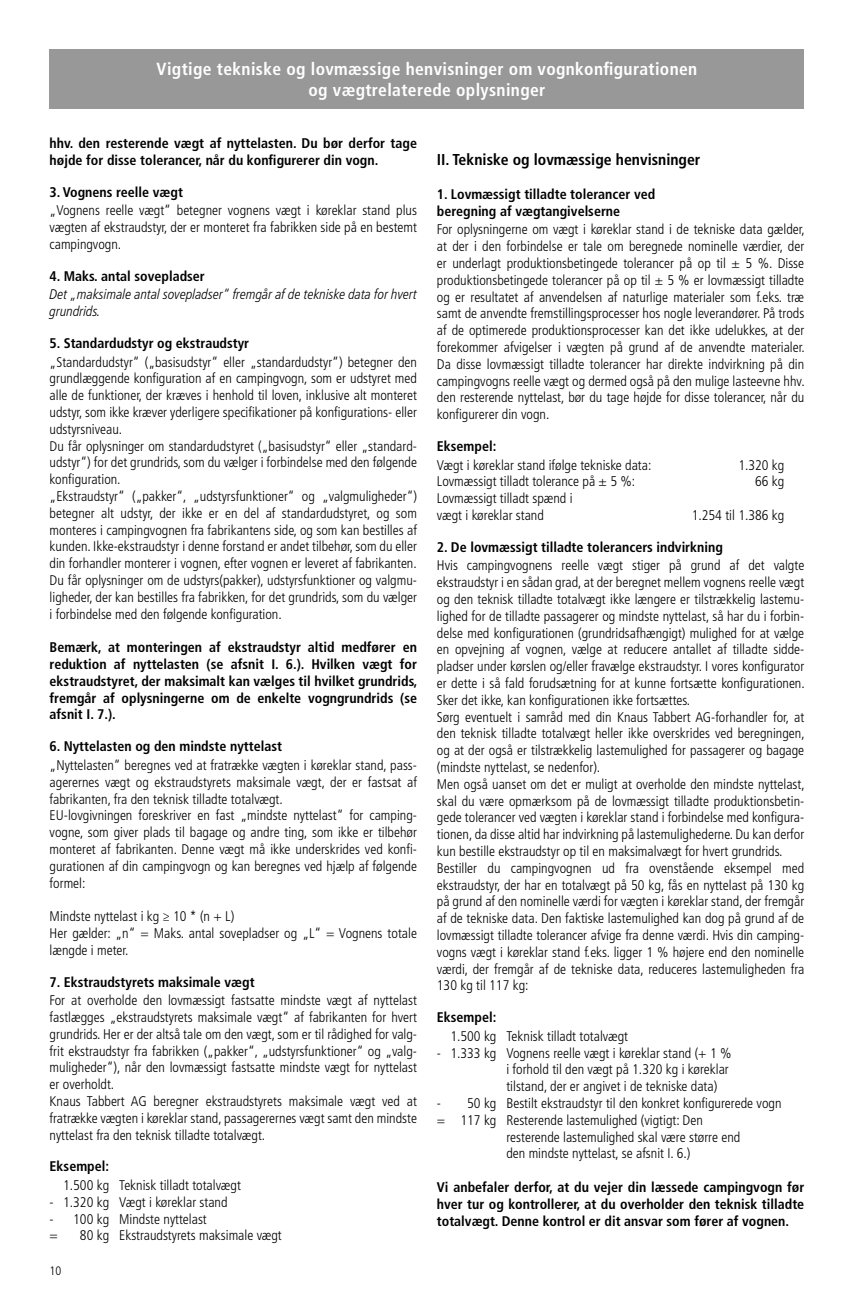
<style>
.page{position:relative;width:844px;height:1290px;background:#fff}
.page>*{position:absolute;margin:0;border:0;box-sizing:border-box;transform-origin:0 0}
.t1{font:700 condensed 17.5px/21px "Frutiger LT Std";letter-spacing:.02em;color:#fff;text-align:center}
.t2{font:700 condensed 15.75px "Frutiger LT Std";color:#000}
.t3{font:300 condensed 14px/16.8px "Frutiger LT Std";color:#000}
.t4{font:700 condensed 14px/16.8px "Frutiger LT Std";color:#000}
.t5{font:italic 300 condensed 14px/16.8px "Frutiger LT Pro";color:#000}
.t6{font:300 condensed 12.25px "Frutiger LT Std";color:#000}
</style>
<div class="page">
<div style="left:50px;top:50px;width:754px;height:59px;background:#999898"></div>
<hr style="left:843px;top:0;width:1px;height:1290px;background:#ededed">
<hr style="left:843px;top:0;width:1px;height:57px;background:#000">
<hr style="left:843px;top:1048px;width:1px;height:242px;background:#000">
<hr style="left:843px;top:657px;width:1px;height:75px;background:#000">
<p class="t1" style="left:156px;top:59px;width:542px">Vigtige tekniske og lovmæssige henvisninger om vognkonfigurationen og vægtrelaterede oplysninger</p>
<p class="t4" style="left:50px;top:135px;width:369px">hhv. den resterende vægt af nyttelasten. Du bør derfor tage højde for disse tolerancer, når du konfigurerer din vogn.</p>
<p class="t4" style="left:50px;top:184px;width:135px">3. Vognens reelle vægt</p>
<p class="t3" style="left:50px;top:202px;width:369px;text-align:justify">„Vognens reelle vægt“ betegner vognens vægt i køreklar stand plus vægten af ekstraudstyr, der er monteret fra fabrikken side på en bestemt campingvogn.</p>
<p class="t4" style="left:50px;top:268px;width:157px">4. Maks. antal sovepladser</p>
<p class="t5" style="left:50px;top:286px;width:369px">Det „maksimale antal sovepladser“ fremgår af de tekniske data for hvert grundrids.</p>
<p class="t4" style="left:50px;top:335px;width:201px">5. Standardudstyr og ekstraudstyr</p>
<p class="t3" style="left:50px;top:354px;width:369px">„Standardudstyr“ („basisudstyr“ eller „standardudstyr“) betegner den grundlæggende konfiguration af en campingvogn, som er udstyret med alle de funktioner, der kræves i henhold til loven, inklusive alt monteret udstyr, som ikke kræver yderligere specifikationer på konfigurations- eller udstyrsniveau.<br>Du får oplysninger om standardudstyret („basisudstyr“ eller „standard&shy;udstyr“) for det grundrids, som du vælger i forbindelse med den følgende konfiguration.<br>„Ekstraudstyr“ („pakker“, „udstyrsfunktioner“ og „valgmuligheder“) betegner alt udstyr, der ikke er en del af standardudstyret, og som monteres i campingvognen fra fabrikantens side, og som kan bestilles af kunden. Ikke-ekstraudstyr i denne forstand er andet tilbehør, som du eller din forhandler monterer i vognen, efter vognen er leveret af fabrikanten.<br>Du får oplysninger om de udstyrs(pakker), udstyrsfunktioner og valgmu&shy;ligheder, der kan bestilles fra fabrikken, for det grundrids, som du vælger i forbindelse med den følgende konfiguration.</p>
<p class="t4" style="left:50px;top:639px;width:369px;text-align:justify">Bemærk, at monteringen af ekstraudstyr altid medfører en reduktion af nyttelasten (se afsnit I. 6.). Hvilken vægt for ekstraudstyret, der maksimalt kan vælges til hvilket grundrids, fremgår af oplysningerne om de enkelte vogngrundrids (se afsnit I. 7.).</p>
<p class="t4" style="left:50px;top:738px;width:234px">6. Nyttelasten og den mindste nyttelast</p>
<p class="t3" style="left:50px;top:757px;width:369px">„Nyttelasten“ beregnes ved at fratrække vægten i køreklar stand, pass&shy;agerernes vægt og ekstraudstyrets maksimale vægt, der er fastsat af fabrikanten, fra den teknisk tilladte totalvægt.<br>EU-lovgivningen foreskriver en fast „mindste nyttelast“ for camping&shy;vogne, som giver plads til bagage og andre ting, som ikke er tilbehør monteret af fabrikanten. Denne vægt må ikke underskrides ved konfi&shy;gurationen af din campingvogn og kan beregnes ved hjælp af følgende formel:</p>
<p class="t3" style="left:50px;top:908px;width:369px">Mindste nyttelast i kg ≥ 10 * (n + L)<br>Her gælder: „n“ = Maks. antal sovepladser og „L“ = Vognens totale længde i meter.</p>
<p class="t4" style="left:50px;top:973px;width:206px">7. Ekstraudstyrets maksimale vægt</p>
<p class="t3" style="left:50px;top:992px;width:369px">For at overholde den lovmæssigt fastsatte mindste vægt af nyttelast fastlægges „ekstraudstyrets maksimale vægt“ af fabrikanten for hvert grundrids. Her er der altså tale om den vægt, som er til rådighed for valg&shy;frit ekstraudstyr fra fabrikken („pakker“, „udstyrsfunktioner“ og „valg&shy;muligheder“), når den lovmæssigt fastsatte mindste vægt for nyttelast er overholdt.<br>Knaus Tabbert AG beregner ekstraudstyrets maksimale vægt ved at fratrække vægten i køreklar stand, passagerernes vægt samt den mindste nyttelast fra den teknisk tilladte totalvægt.</p>
<p class="t4" style="left:50px;top:1158px;width:61px">Eksempel:</p>
<p class="t3" style="left:63px;top:1177px;width:179px">1.500 kg Teknisk tilladt totalvægt</p>
<p class="t3" style="left:50px;top:1194px;width:179px">- 1.320 kg Vægt i køreklar stand</p>
<p class="t3" style="left:50px;top:1210px;width:159px">- 100 kg Mindste nyttelast =</p>
<p class="t3" style="left:80px;top:1227px;width:203px">80 kg Ekstraudstyrets maksimale vægt</p>
<p class="t6" style="left:50px;top:1264px;width:13px">10</p>
<p class="t2" style="left:437px;top:151px;width:265px">II. Tekniske og lovmæssige henvisninger</p>
<p class="t4" style="left:437px;top:186px;width:220px">1. Lovmæssigt tilladte tolerancer ved beregning af vægtangivelserne</p>
<p class="t3" style="left:437px;top:221px;width:369px;text-align:justify">For oplysningerne om vægt i køreklar stand i de tekniske data gælder, at der i den forbindelse er tale om beregnede nominelle værdier, der er underlagt produktionsbetingede tolerancer på op til ± 5 %. Disse produktionsbetingede tolerancer på op til ± 5 % er lovmæssigt tilladte og er resultatet af anvendelsen af naturlige materialer som f.eks. træ samt de anvendte fremstillingsprocesser hos nogle leverandører. På trods af de optimerede produktionsprocesser kan det ikke udelukkes, at der forekommer afvigelser i vægten på grund af de anvendte materialer.<br>Da disse lovmæssigt tilladte tolerancer har direkte indvirkning på din campingvogns reelle vægt og dermed også på den mulige lasteevne hhv. den resterende nyttelast, bør du tage højde for disse tolerancer, når du konfigurerer din vogn.</p>
<p class="t4" style="left:437px;top:438px;width:61px">Eksempel:</p>
<p class="t3" style="left:437px;top:456px;width:216px">Vægt i køreklar stand ifølge tekniske data:</p>
<p class="t3" style="left:738px;top:456px;width:48px">1.320 kg</p>
<p class="t3" style="left:437px;top:473px;width:200px">Lovmæssigt tilladt tolerance på ± 5 %:</p>
<p class="t3" style="left:755px;top:473px;width:31px">66 kg</p>
<p class="t3" style="left:437px;top:490px;width:137px">Lovmæssigt tilladt spænd i vægt i køreklar stand</p>
<p class="t3" style="left:691px;top:507px;width:94px">1.254 til 1.386 kg</p>
<p class="t4" style="left:437px;top:538px;width:287px">2. De lovmæssigt tilladte tolerancers indvirkning</p>
<p class="t3" style="left:437px;top:557px;width:369px">Hvis campingvognens reelle vægt stiger på grund af det valgte ekstraudstyr i en sådan grad, at der beregnet mellem vognens reelle vægt og den teknisk tilladte totalvægt ikke længere er tilstrækkelig lastemu&shy;lighed for de tilladte passagerer og mindste nyttelast, så har du i forbin&shy;delse med konfigurationen (grundridsafhængigt) mulighed for at vælge en opvejning af vognen, vælge at reducere antallet af tilladte sidde&shy;pladser under kørslen og/eller fravælge ekstraudstyr. I vores konfigurator er dette i så fald forudsætning for at kunne fortsætte konfigurationen.<br>Sker det ikke, kan konfigurationen ikke fortsættes.<br>Sørg eventuelt i samråd med din Knaus Tabbert AG-forhandler for, at den teknisk tilladte totalvægt heller ikke overskrides ved beregningen, og at der også er tilstrækkelig lastemulighed for passagerer og bagage (mindste nyttelast, se nedenfor).<br>Men også uanset om det er muligt at overholde den mindste nyttelast, skal du være opmærksom på de lovmæssigt tilladte produktionsbetin&shy;gede tolerancer ved vægten i køreklar stand i forbindelse med konfigura&shy;tionen, da disse altid har indvirkning på lastemulighederne. Du kan derfor kun bestille ekstraudstyr op til en maksimalvægt for hvert grundrids.<br>Bestiller du campingvognen ud fra ovenstående eksempel med ekstraudstyr, der har en totalvægt på 50 kg, fås en nyttelast på 130 kg på grund af den nominelle værdi for vægten i køreklar stand, der fremgår af de tekniske data. Den faktiske lastemulighed kan dog på grund af de lovmæssigt tilladte tolerancer afvige fra denne værdi. Hvis din camping&shy;vogns vægt i køreklar stand f.eks. ligger 1 % højere end den nominelle værdi, der fremgår af de tekniske data, reduceres lastemuligheden fra 130 kg til 117 kg:</p>
<p class="t4" style="left:437px;top:1009px;width:61px">Eksempel:</p>
<p class="t3" style="left:450px;top:1028px;width:179px">1.500 kg Teknisk tilladt totalvægt</p>
<p class="t3" style="left:506px;top:1044px;width:227px;text-indent:-69px">- 1.333 kg Vognens reelle vægt i køreklar stand (+ 1 % i forhold til den vægt på 1.320 kg i køreklar tilstand, der er angivet i de tekniske data)</p>
<p class="t3" style="left:437px;top:1095px;width:346px">- 50 kg Bestilt ekstraudstyr til den konkret konfigurerede vogn</p>
<p class="t3" style="left:437px;top:1112px;width:267px">= 117 kg Resterende lastemulighed (vigtigt: Den</p>
<p class="t3" style="left:506px;top:1128px;width:235px">resterende lastemulighed skal være større end</p>
<p class="t3" style="left:506px;top:1145px;width:185px">den mindste nyttelast, se afsnit I. 6.)</p>
<p class="t4" style="left:437px;top:1179px;width:369px;text-align:justify">Vi anbefaler derfor, at du vejer din læssede campingvogn før hver tur og kontrollerer, at du overholder den teknisk tilladte totalvægt. Denne kontrol er dit ansvar som fører af vognen.</p>
</div>
